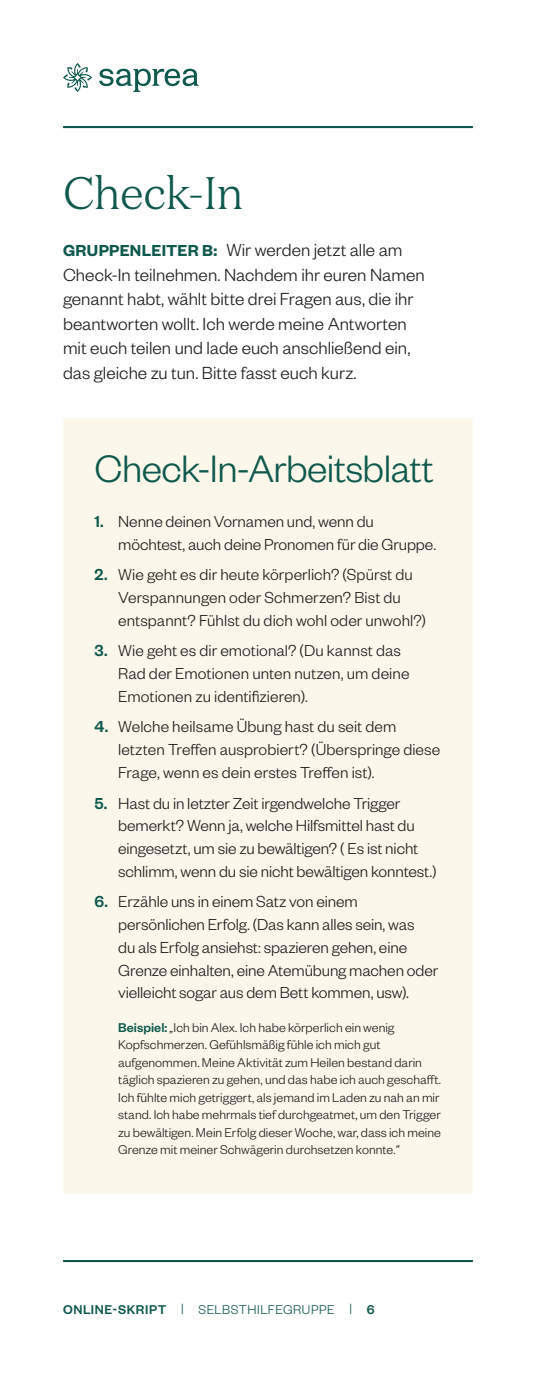
<style>
.page{position:relative;width:536px;height:1386px;background:#fff}
.page>*{position:absolute;margin:0;border:0;box-sizing:border-box;transform-origin:0 0}
.t1{font:300 45.5px "Domaine Text";letter-spacing:-.02em;color:#0f594e}
.t2{font:300 42px "Founders Grotesk";letter-spacing:-.015em;color:#0f594e}
.Body{font:300 19.25px/24.5px "Founders Grotesk";color:#231f20}
.t3{font:300 17.5px/22.8px "Founders Grotesk";letter-spacing:-.005em;color:#231f20}
.Text__Bullet_List{font:300 14px/17.5px "Founders Grotesk";color:#231f20}
.t4{font:300 14px "Founders Grotesk";letter-spacing:.03em;color:#0f594e}
.s1{font-weight:600;font-size:17.5px;color:#0f594e}
.s2{font-weight:500;color:#0f594e}
.s3{font-style:italic}
.s4{font-weight:500}
</style>
<div class="page">
<hr style="left:63px;top:1260px;width:409px;height:2px;background:#0f594e">
<hr style="left:63px;top:126px;width:409px;height:2px;background:#0f594e">
<svg style="left:99px;top:69px;width:100px;height:23px"></svg>
<svg style="left:63px;top:63px;width:29px;height:29px"></svg>
<div style="left:63px;top:418px;width:409px;height:776px;background:#fbf8eb"></div>
<h2 class="t1" style="left:63px;top:165px;width:182px">Check-In</h2>
<p class="Body" style="left:63px;top:237px;width:363px"><span class="s1">GRUPPENLEITER B:</span> Wir werden jetzt alle am Check-In teilnehmen. Nachdem ihr euren Namen genannt habt, wählt bitte drei Fragen aus, die ihr beantworten wollt. Ich werde meine Antworten mit euch teilen und lade euch anschließend ein, das gleiche zu tun. Bitte fasst euch kurz.</p>
<h3 class="t2" style="left:94px;top:443px;width:340px">Check-In-Arbeitsblatt</h3>
<p class="t3" style="left:118px;top:509px;width:319px;text-indent:-24px"><span class="s2">1.</span> Nenne deinen Vornamen und, wenn du möchtest, auch deine Pronomen für die Gruppe.</p>
<p class="t3" style="left:118px;top:562px;width:309px;text-indent:-24px"><span class="s2">2.</span> Wie geht es dir heute körperlich? (Spürst du<br>Verspannungen oder Schmerzen? Bist du entspannt? Fühlst du dich wohl oder unwohl?)</p>
<p class="t3" style="left:118px;top:639px;width:292px;text-indent:-24px"><span class="s2">3.</span> Wie geht es dir emotional? (Du kannst das<br>Rad der Emotionen unten nutzen, um deine<br>Emotionen zu identifizieren).</p>
<p class="t3" style="left:118px;top:715px;width:323px;text-indent:-24px"><span class="s2">4.</span> Welche heilsame Übung hast du seit dem letzten Treffen ausprobiert? (Überspringe diese<br>Frage, wenn es dein erstes Treffen ist).</p>
<p class="t3" style="left:118px;top:791px;width:320px;text-indent:-24px"><span class="s2">5.</span> Hast du in letzter Zeit irgendwelche Trigger bemerkt? Wenn ja, welche Hilfsmittel hast du eingesetzt, um sie zu bewältigen? ( Es ist nicht schlimm, wenn du sie nicht bewältigen konntest.)</p>
<p class="t3" style="left:118px;top:890px;width:321px;text-indent:-24px"><span class="s2">6.</span> Erzähle uns in einem Satz von einem persönlichen Erfolg. (Das kann alles sein, was<br>du als Erfolg ansiehst: spazieren gehen, eine Grenze einhalten, eine Atemübung machen oder vielleicht sogar aus dem Bett kommen, usw).</p>
<p class="Text__Bullet_List" style="left:118px;top:1018px;width:324px"><span class="s2">Beispiel:</span> <span class="s3">„</span>Ich bin Alex. Ich habe körperlich ein wenig Kopfschmerzen. Gefühlsmäßig fühle ich mich gut aufgenommen. Meine Aktivität zum Heilen bestand darin täglich spazieren zu gehen, und das habe ich auch geschafft.<br>Ich fühlte mich getriggert, als jemand im Laden zu nah an mir stand. Ich habe mehrmals tief durchgeatmet, um den Trigger zu bewältigen. Mein Erfolg dieser Woche, war, dass ich meine Grenze mit meiner Schwägerin durchsetzen konnte.<span class="s3">“</span></p>
<p class="t4" style="left:63px;top:1301px;width:313px"><span class="s4">ONLINE-SKRIPT</span> | SELBSTHILFEGRUPPE | <span class="s4">6</span></p>
</div>
